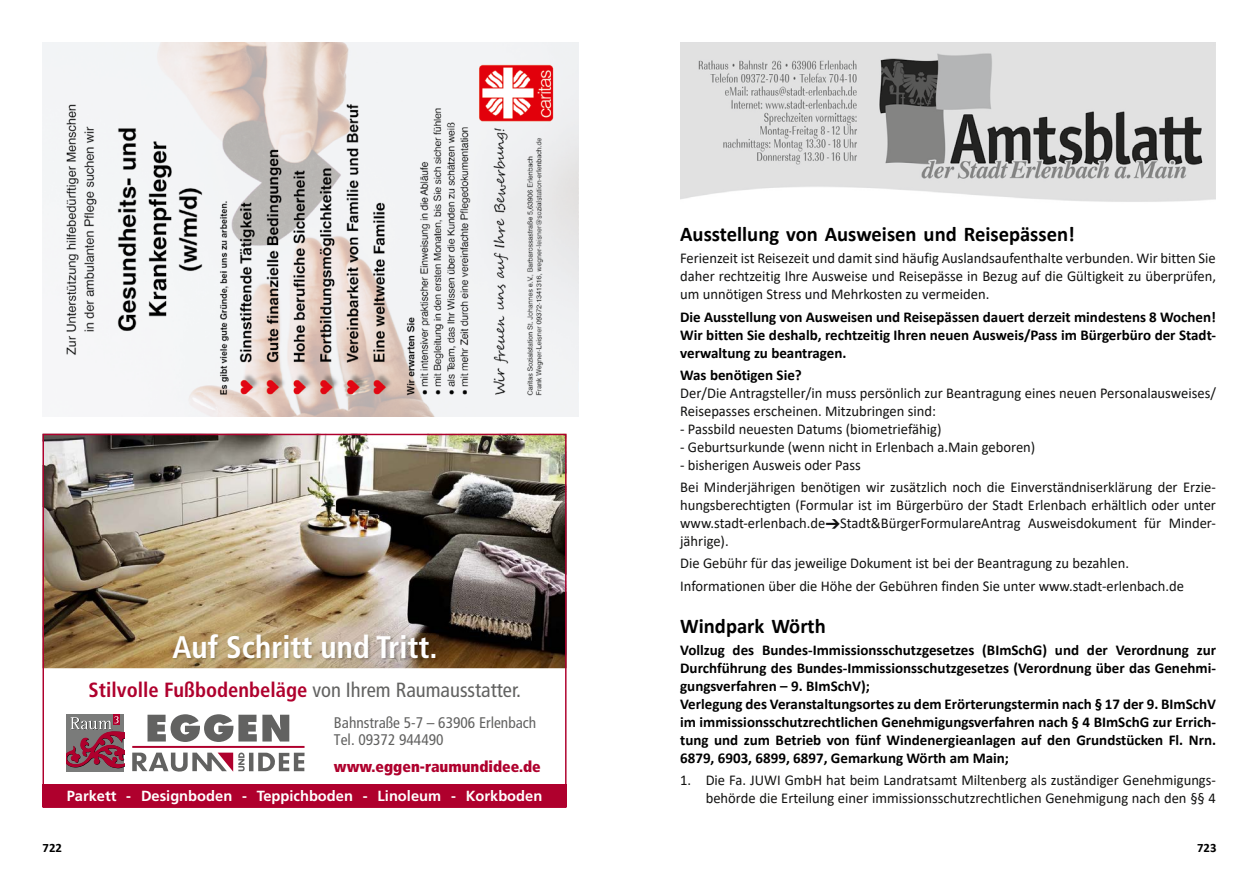
<style>
.page{position:relative;width:1259px;height:893px;background:#fff}
.page>*{position:absolute;margin:0;border:0;box-sizing:border-box;transform-origin:0 0}
.t1{font:700 condensed 31.2px "Frutiger LT Pro";color:#fff}
.t2{font:700 21px "Calibri";color:#000}
.t3{font:700 condensed 20.55px "Frutiger LT Pro";color:#af002d}
.t4{font:condensed 15.45px/17.5px "Frutiger LT Pro";color:#626261}
.t5{font:900 condensed 15.45px "Frutiger LT Pro";color:#af002d}
.t6{font:15px/18px "Calibri";color:#121211}
.t7{font:700 15px/18px "Calibri";color:#000;text-align:justify}
.t8{font:700 14.7px "Frutiger LT Pro";color:#fff}
.t9{font:700 12.75px "Calibri";color:#000}
.s1{font-weight:400;color:#626261}
</style>
<div class="page">
<img style="left:680px;top:43px;width:535px;height:159px">
<img style="left:43px;top:43px;width:535px;height:374px">
<img style="left:45px;top:436px;width:519px;height:232px">
<hr style="left:132px;top:746px;width:172px;height:2px;background:#af002d">
<hr style="left:249px;top:753px;width:4px;height:18px;background:#626261">
<svg style="left:132px;top:752px;width:113px;height:20px"></svg>
<svg style="left:258px;top:753px;width:46px;height:18px"></svg>
<svg style="left:147px;top:714px;width:142px;height:28px"></svg>
<div style="left:67px;top:714px;width:57px;height:58px;background:#7a7b7a"></div>
<div style="left:113px;top:714px;width:7px;height:11px;background:#af002d"></div>
<svg style="left:67px;top:716px;width:57px;height:52px"></svg>
<div style="left:43px;top:784px;width:523px;height:23px;background:#af002d"></div>
<img style="left:172px;top:634px;width:267px;height:28px">
<h1 class="t1" style="left:172px;top:629px;width:267px">Auf Schritt und Tritt.</h1>
<h3 class="t3" style="left:89px;top:677px;width:434px">Stilvolle Fußbodenbeläge <span class="s1">von Ihrem Raumausstatter.</span></h3>
<p class="t4" style="left:334px;top:714px;width:204px">Bahnstraße 5-7 – 63906 Erlenbach<br>Tel. 09372 944490</p>
<p class="t5" style="left:334px;top:757px;width:208px">www.eggen-raumundidee.de</p>
<p class="t8" style="left:67px;top:787px;width:477px">Parkett - Designboden - Teppichboden - Linoleum - Korkboden</p>
<h2 class="t2" style="left:680px;top:219px;width:396px">Ausstellung von Ausweisen und Reisepässen!</h2>
<p class="t6" style="left:680px;top:249px;width:537px;text-align:justify">Ferienzeit ist Reisezeit und damit sind häufig Auslandsaufenthalte verbunden. Wir bitten Sie daher rechtzeitig Ihre Ausweise und Reisepässe in Bezug auf die Gültigkeit zu überprüfen, um unnötigen Stress und Mehrkosten zu vermeiden.</p>
<p class="t7" style="left:680px;top:307px;width:537px">Die Ausstellung von Ausweisen und Reisepässen dauert derzeit mindestens 8 Wochen!<br>Wir bitten Sie deshalb, rechtzeitig Ihren neuen Ausweis/Pass im Bürgerbüro der Stadt&shy;verwaltung zu beantragen.</p>
<p class="t7" style="left:680px;top:366px;width:123px">Was benötigen Sie?</p>
<p class="t6" style="left:680px;top:383px;width:537px">Der/Die Antragsteller/in muss persönlich zur Beantragung eines neuen Personalausweises/<br>Reisepasses erscheinen. Mitzubringen sind:</p>
<p class="t6" style="left:680px;top:419px;width:263px">- Passbild neuesten Datums (biometriefähig)</p>
<p class="t6" style="left:680px;top:437px;width:357px">- Geburtsurkunde (wenn nicht in Erlenbach a.Main geboren)</p>
<p class="t6" style="left:680px;top:453px;width:537px;line-height:22.2px">- bisherigen Ausweis oder Pass<br>Bei Minderjährigen benötigen wir zusätzlich noch die Einverständniserklärung der Erzie-</p>
<p class="t6" style="left:680px;top:496px;width:537px;text-align:justify">hungsberechtigten (Formular ist im Bürgerbüro der Stadt Erlenbach erhältlich oder unter www.stadt-erlenbach.de Stadt&amp;BürgerFormulareAntrag Ausweisdokument für Minder&shy;jährige).</p>
<p class="t6" style="left:680px;top:552px;width:505px;line-height:22.2px">Die Gebühr für das jeweilige Dokument ist bei der Beantragung zu bezahlen.<br>Informationen über die Höhe der Gebühren finden Sie unter www.stadt-erlenbach.de</p>
<h2 class="t2" style="left:680px;top:611px;width:147px">Windpark Wörth</h2>
<p class="t7" style="left:680px;top:641px;width:537px;text-align:left">Vollzug des Bundes-Immissionsschutzgesetzes (BImSchG) und der Verordnung zur Durchführung des Bundes-Immissionsschutzgesetzes (Verordnung über das Genehmi&shy;gungsverfahren – 9. BImSchV);<br>Verlegung des Veranstaltungsortes zu dem Erörterungstermin nach § 17 der 9. BImSchV im immissionsschutzrechtlichen Genehmigungsverfahren nach § 4 BImSchG zur Errich&shy;tung und zum Betrieb von fünf Windenergieanlagen auf den Grundstücken Fl. Nrn.<br>6879, 6903, 6899, 6897, Gemarkung Wörth am Main;</p>
<p class="t6" style="left:680px;top:771px;width:537px;text-align:right">1. Die Fa. JUWI GmbH hat beim Landratsamt Miltenberg als zuständiger Genehmigungs&shy;behörde die Erteilung einer immissionsschutzrechtlichen Genehmigung nach den §§ 4</p>
<p class="t9" style="left:43px;top:838px;width:21px">722</p>
<p class="t9" style="left:1197px;top:838px;width:21px">723</p>
</div>
